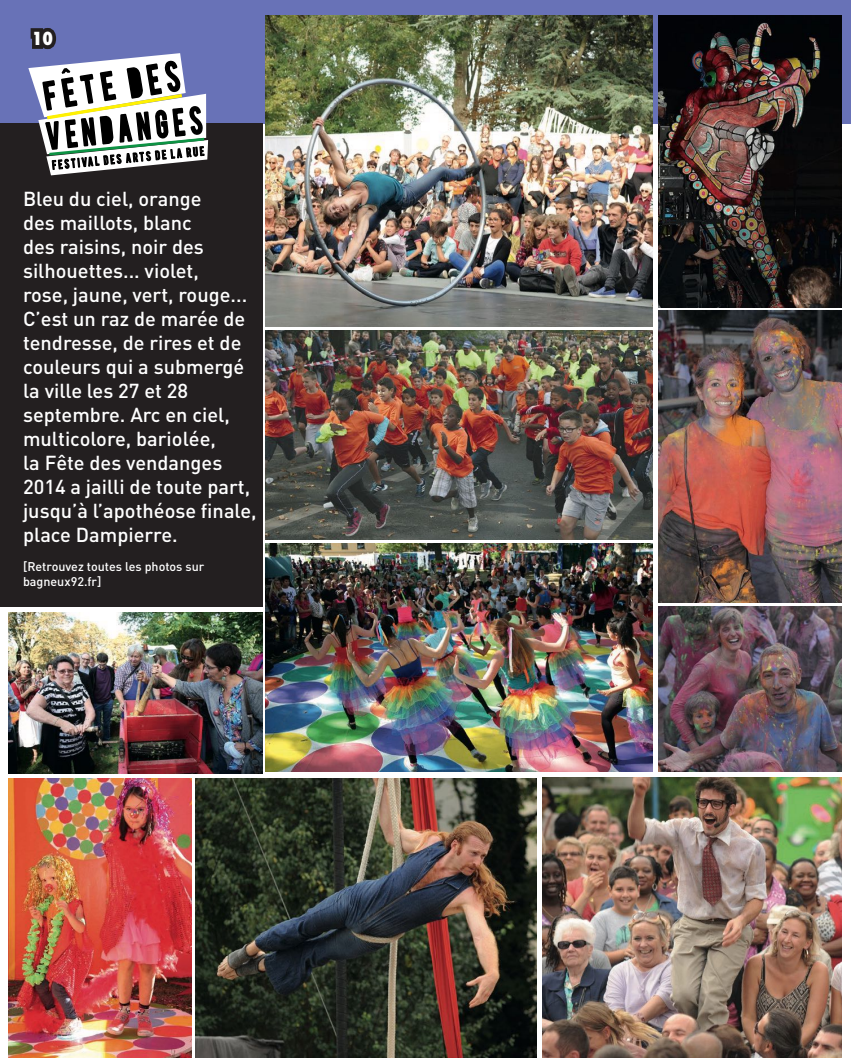
<style>
.page{position:relative;width:851px;height:1063px;background:#fff}
.page>*{position:absolute;margin:0;border:0;box-sizing:border-box;transform-origin:0 0}
.t1{font:500 20px/24px "DIN";color:#fff}
.t2{font:800 condensed 17.5px "Futura";color:#fff}
.t3{font:500 12.5px/15px "DIN";color:#fff}
</style>
<div class="page">
<div style="left:0;top:0;width:850px;height:124px;background:#6872b7"></div>
<hr style="left:850px;top:0;width:1px;height:124px;background:#6872b7">
<img style="left:658px;top:16px;width:183px;height:291px">
<img style="left:266px;top:16px;width:386px;height:311px">
<img style="left:196px;top:778px;width:340px;height:279px">
<img style="left:542px;top:778px;width:299px;height:279px">
<img style="left:658px;top:607px;width:183px;height:164px">
<img style="left:8px;top:778px;width:183px;height:279px">
<img style="left:658px;top:311px;width:183px;height:291px">
<img style="left:266px;top:544px;width:386px;height:227px">
<img style="left:266px;top:330px;width:386px;height:210px">
<img style="left:8px;top:613px;width:254px;height:160px">
<div style="left:0;top:123px;width:262px;height:484px;background:#231f20"></div>
<svg style="left:28px;top:28px;width:180px;height:147px"></svg>
<p class="t2" style="left:32px;top:27px;width:23px">10</p>
<p class="t1" style="left:23px;top:186px;width:235px">Bleu du ciel, orange<br>des maillots, blanc<br>des raisins, noir des silhouettes... violet,<br>rose, jaune, vert, rouge...<br>C’est un raz de marée de tendresse, de rires et de couleurs qui a submergé la ville les 27 et 28 septembre. Arc en ciel, multicolore, bariolée,<br>la Fête des vendanges<br>2014 a jailli de toute part, jusqu’à l’apothéose finale, place Dampierre.</p>
<p class="t3" style="left:23px;top:559px;width:183px">[Retrouvez toutes les photos sur bagneux92.fr]</p>
</div>
